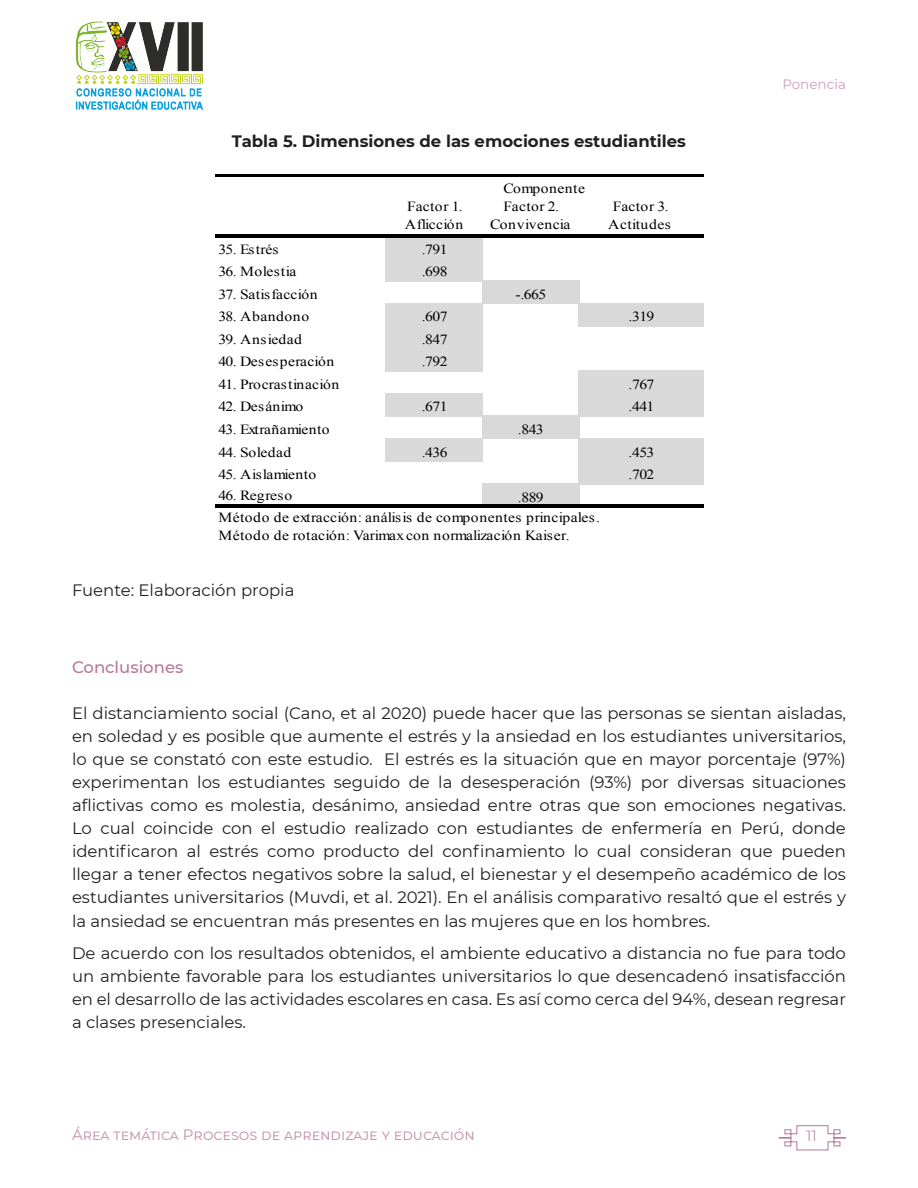
<style>
.page{position:relative;width:918px;height:1188px;background:#fff}
.page>*{position:absolute;margin:0;border:0;box-sizing:border-box;transform-origin:0 0}
.body{font:16.5px/23.1px "Montserrat";color:#231f20;text-align:justify}
.body-2{font:700 16.5px "Montserrat";color:#231f20}
.Titulo_2{font:500 16.5px "Montserrat";color:#b87699}
.t1{font:15px "Montserrat";color:#c691ad}
.t2{font:13.95px/18.3px "Times New Roman";letter-spacing:.015em;color:#000;scale:1.12 1}
.t3{font:13.95px "Times New Roman";letter-spacing:.04em;color:#000;scale:1.12 1}
.t4{font:13.95px "Times New Roman";letter-spacing:-.005em;color:#000;scale:1.12 1}
.t5{font:13.5px "Montserrat";color:#cd9fb8}
</style>
<div class="page">
<svg style="left:778px;top:1125px;width:68px;height:26px"></svg>
<img style="left:75px;top:21px;width:128px;height:89px">
<div style="left:386px;top:235px;width:97px;height:46px;background:#d9d9d9"></div>
<div style="left:482px;top:280px;width:97px;height:24px;background:#d9d9d9"></div>
<div style="left:386px;top:303px;width:97px;height:24px;background:#d9d9d9"></div>
<div style="left:578px;top:303px;width:125px;height:24px;background:#d9d9d9"></div>
<div style="left:386px;top:325px;width:97px;height:47px;background:#d9d9d9"></div>
<div style="left:578px;top:371px;width:125px;height:23px;background:#d9d9d9"></div>
<div style="left:386px;top:393px;width:97px;height:24px;background:#d9d9d9"></div>
<div style="left:578px;top:393px;width:125px;height:24px;background:#d9d9d9"></div>
<div style="left:482px;top:416px;width:97px;height:23px;background:#d9d9d9"></div>
<div style="left:386px;top:438px;width:97px;height:24px;background:#d9d9d9"></div>
<div style="left:578px;top:438px;width:125px;height:24px;background:#d9d9d9"></div>
<div style="left:578px;top:461px;width:125px;height:23px;background:#d9d9d9"></div>
<div style="left:482px;top:483px;width:97px;height:24px;background:#d9d9d9"></div>
<hr style="left:215px;top:174px;width:488px;height:2px;background:#000">
<hr style="left:215px;top:234px;width:488px;height:3px;background:#000">
<hr style="left:215px;top:505px;width:488px;height:3px;background:#000">
<p class="body-2" style="left:232px;top:129px;width:456px">Tabla 5. Dimensiones de las emociones estudiantiles</p>
<p class="t3" style="left:504px;top:179px;width:74px">Componente</p>
<p class="t2" style="left:405px;top:197px;width:54px">Factor 1.<br>Aflicción</p>
<p class="t2" style="left:490px;top:197px;width:73px;text-align:center">Factor 2.<br>Convivencia</p>
<p class="t2" style="left:608px;top:197px;width:57px;text-align:center">Factor 3.<br>Actitudes</p>
<p class="t4" style="left:218px;top:240px;width:55px">35. Estrés</p>
<p class="t2" style="left:422px;top:240px;width:25px">.791</p>
<p class="t2" style="left:218px;top:262px;width:71px">36. Molestia</p>
<p class="t2" style="left:422px;top:262px;width:25px">.698</p>
<p class="t2" style="left:218px;top:285px;width:90px">37. Satisfacción</p>
<p class="t2" style="left:516px;top:285px;width:29px">-.665</p>
<p class="t3" style="left:218px;top:307px;width:83px">38. Abandono</p>
<p class="t2" style="left:422px;top:307px;width:25px">.607</p>
<p class="t2" style="left:629px;top:307px;width:25px">.319</p>
<p class="t2" style="left:218px;top:330px;width:76px">39. Ansiedad</p>
<p class="t2" style="left:422px;top:330px;width:25px">.847</p>
<p class="t2" style="left:218px;top:352px;width:105px">40. Desesperación</p>
<p class="t2" style="left:422px;top:352px;width:25px">.792</p>
<p class="t2" style="left:218px;top:375px;width:109px">41. Procrastinación</p>
<p class="t2" style="left:629px;top:375px;width:25px">.767</p>
<p class="t4" style="left:218px;top:397px;width:77px">42. Desánimo</p>
<p class="t2" style="left:422px;top:397px;width:25px">.671</p>
<p class="t2" style="left:629px;top:397px;width:25px">.441</p>
<p class="t2" style="left:218px;top:420px;width:101px">43. Extrañamiento</p>
<p class="t2" style="left:518px;top:420px;width:25px">.843</p>
<p class="t2" style="left:218px;top:443px;width:66px">44. Soledad</p>
<p class="t2" style="left:422px;top:443px;width:25px">.436</p>
<p class="t2" style="left:629px;top:443px;width:25px">.453</p>
<p class="t2" style="left:218px;top:465px;width:89px">45. Aislamiento</p>
<p class="t2" style="left:629px;top:465px;width:25px">.702</p>
<p class="t2" style="left:218px;top:485px;width:68px">46. Regreso</p>
<p class="t2" style="left:518px;top:488px;width:25px">.889</p>
<p class="t2" style="left:218px;top:508px;width:342px">Método de extracción: análisis de componentes principales.<br>Método de rotación: Varimax con normalización Kaiser.</p>
<p class="body" style="left:72px;top:578px;width:224px">Fuente: Elaboración propia</p>
<p class="t5" style="left:782px;top:75px;width:65px">Ponencia</p>
<p class="Titulo_2" style="left:72px;top:656px;width:113px">Conclusiones</p>
<p class="body" style="left:72px;top:701px;width:776px">El distanciamiento social (Cano, et al 2020) puede hacer que las personas se sientan aisladas, en soledad y es posible que aumente el estrés y la ansiedad en los estudiantes universitarios, lo que se constató con este estudio. El estrés es la situación que en mayor porcentaje (97%) experimentan los estudiantes seguido de la desesperación (93%) por diversas situaciones aflictivas como es molestia, desánimo, ansiedad entre otras que son emociones negativas.<br>Lo cual coincide con el estudio realizado con estudiantes de enfermería en Perú, donde identificaron al estrés como producto del confinamiento lo cual consideran que pueden llegar a tener efectos negativos sobre la salud, el bienestar y el desempeño académico de los estudiantes universitarios (Muvdi, et al. 2021). En el análisis comparativo resaltó que el estrés y la ansiedad se encuentran más presentes en las mujeres que en los hombres.</p>
<p class="body" style="left:72px;top:941px;width:776px">De acuerdo con los resultados obtenidos, el ambiente educativo a distancia no fue para todo un ambiente favorable para los estudiantes universitarios lo que desencadenó insatisfacción en el desarrollo de las actividades escolares en casa. Es así como cerca del 94%, desean regresar a clases presenciales.</p>
<p class="t1" style="left:72px;top:1124px;width:404px">Área temática Procesos de aprendizaje y educación</p>
<p class="t1" style="left:806px;top:1125px;width:12px">11</p>
</div>
